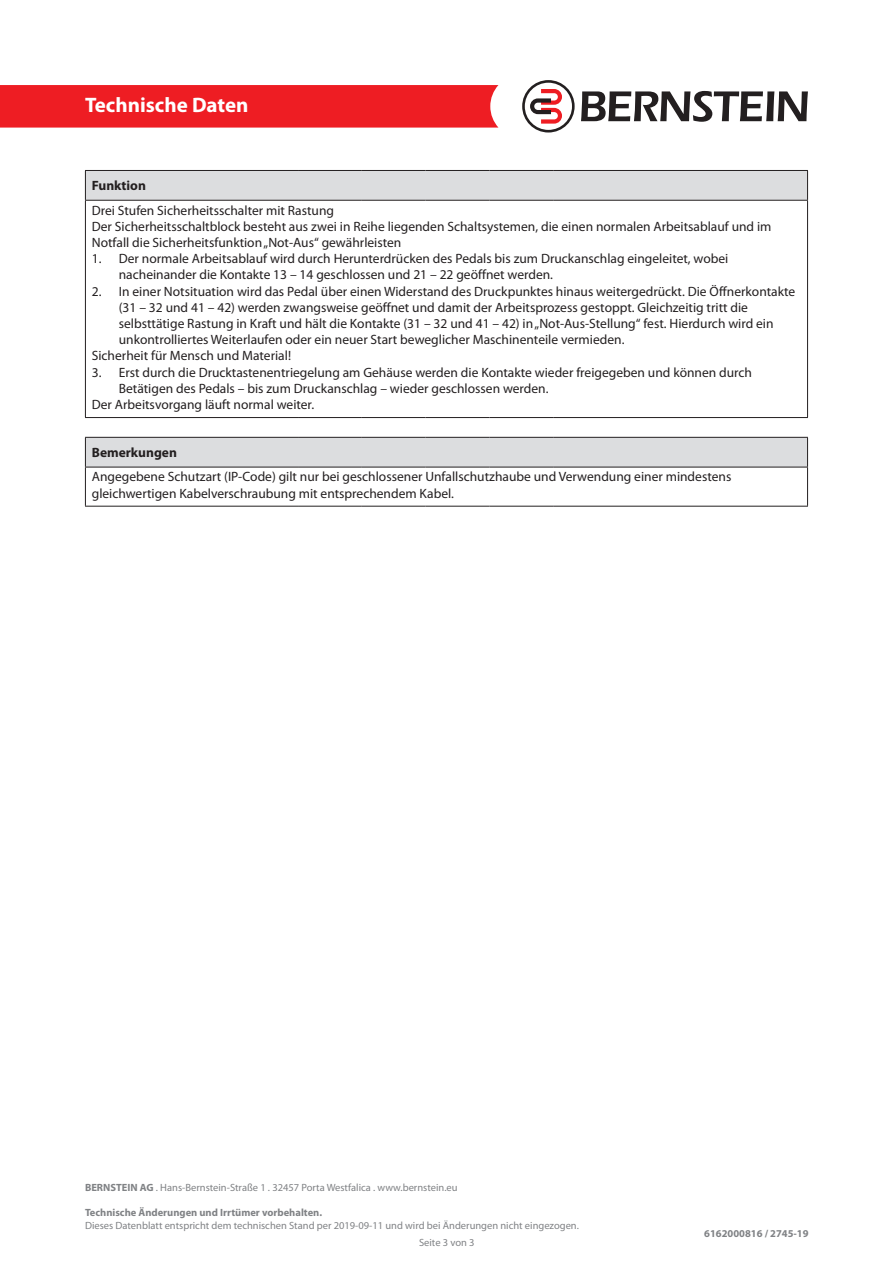
<style>
.page{position:relative;width:893px;height:1263px;background:#fff}
.page>*{position:absolute;margin:0;border:0;box-sizing:border-box;transform-origin:0 0}
.t1{font:700 21px "Myriad Pro";color:#fff}
.t2{font:13.5px/16.2px "Myriad Pro";color:#231f20}
.t3{font:700 13.5px "Myriad Pro";color:#231f20}
.t4{font:10.5px "Myriad Pro";color:#808285}
.t5{font:700 10.5px "Myriad Pro";color:#808285}
.s1{font-weight:700}
</style>
<div class="page">
<div style="left:0;top:85px;width:498px;height:43px;background:#ee1d23"></div>
<svg style="left:581px;top:91px;width:227px;height:31px"></svg>
<svg style="left:522px;top:80px;width:53px;height:53px"></svg>
<div style="left:85px;top:171px;width:723px;height:29px;background:#dcdddf"></div>
<hr style="left:85px;top:201px;width:1px;height:216px;background:#231f20">
<hr style="left:807px;top:201px;width:1px;height:216px;background:#231f20">
<hr style="left:85px;top:170px;width:213px;height:1px;background:#231f20">
<hr style="left:298px;top:170px;width:64px;height:1px;background:#231f20">
<hr style="left:362px;top:170px;width:64px;height:1px;background:#231f20">
<hr style="left:426px;top:170px;width:63px;height:1px;background:#231f20">
<hr style="left:489px;top:170px;width:64px;height:1px;background:#231f20">
<hr style="left:553px;top:170px;width:255px;height:1px;background:#231f20">
<hr style="left:85px;top:200px;width:213px;height:1px;background:#231f20">
<hr style="left:298px;top:200px;width:64px;height:1px;background:#231f20">
<hr style="left:362px;top:200px;width:64px;height:1px;background:#231f20">
<hr style="left:426px;top:200px;width:63px;height:1px;background:#231f20">
<hr style="left:489px;top:200px;width:64px;height:1px;background:#231f20">
<hr style="left:553px;top:200px;width:255px;height:1px;background:#231f20">
<hr style="left:85px;top:417px;width:213px;height:1px;background:#231f20">
<hr style="left:298px;top:417px;width:64px;height:1px;background:#231f20">
<hr style="left:362px;top:417px;width:64px;height:1px;background:#231f20">
<hr style="left:426px;top:417px;width:63px;height:1px;background:#231f20">
<hr style="left:489px;top:417px;width:64px;height:1px;background:#231f20">
<hr style="left:553px;top:417px;width:255px;height:1px;background:#231f20">
<div style="left:85px;top:438px;width:723px;height:29px;background:#dcdddf"></div>
<hr style="left:85px;top:467px;width:1px;height:39px;background:#231f20">
<hr style="left:807px;top:467px;width:1px;height:39px;background:#231f20">
<hr style="left:85px;top:437px;width:213px;height:1px;background:#231f20">
<hr style="left:298px;top:437px;width:64px;height:1px;background:#231f20">
<hr style="left:362px;top:437px;width:64px;height:1px;background:#231f20">
<hr style="left:426px;top:437px;width:63px;height:1px;background:#231f20">
<hr style="left:489px;top:437px;width:64px;height:1px;background:#231f20">
<hr style="left:553px;top:437px;width:255px;height:1px;background:#231f20">
<hr style="left:85px;top:467px;width:213px;height:1px;background:#231f20">
<hr style="left:298px;top:467px;width:64px;height:1px;background:#231f20">
<hr style="left:362px;top:467px;width:64px;height:1px;background:#231f20">
<hr style="left:426px;top:467px;width:63px;height:1px;background:#231f20">
<hr style="left:489px;top:467px;width:64px;height:1px;background:#231f20">
<hr style="left:553px;top:467px;width:255px;height:1px;background:#231f20">
<hr style="left:85px;top:506px;width:213px;height:1px;background:#231f20">
<hr style="left:298px;top:506px;width:64px;height:1px;background:#231f20">
<hr style="left:362px;top:506px;width:64px;height:1px;background:#231f20">
<hr style="left:426px;top:506px;width:63px;height:1px;background:#231f20">
<hr style="left:489px;top:506px;width:64px;height:1px;background:#231f20">
<hr style="left:553px;top:506px;width:255px;height:1px;background:#231f20">
<h1 class="t1" style="left:85px;top:91px;width:165px">Technische Daten</h1>
<p class="t3" style="left:92px;top:177px;width:56px">Funktion</p>
<p class="t2" style="left:92px;top:202px;width:244px">Drei Stufen Sicherheitsschalter mit Rastung</p>
<p class="t2" style="left:92px;top:218px;width:681px">Der Sicherheitsschaltblock besteht aus zwei in Reihe liegenden Schaltsystemen, die einen normalen Arbeitsablauf und im<br>Notfall die Sicherheitsfunktion „Not-Aus“ gewährleisten</p>
<p class="t2" style="left:119px;top:250px;width:611px;text-indent:-27px">1. Der normale Arbeitsablauf wird durch Herunterdrücken des Pedals bis zum Druckanschlag eingeleitet, wobei nacheinander die Kontakte 13 – 14 geschlossen und 21 – 22 geöffnet werden.</p>
<p class="t2" style="left:119px;top:283px;width:678px;text-indent:-27px">2. In einer Notsituation wird das Pedal über einen Widerstand des Druckpunktes hinaus weitergedrückt. Die Öffnerkontakte (31 – 32 und 41 – 42) werden zwangsweise geöffnet und damit der Arbeitsprozess gestoppt. Gleichzeitig tritt die selbsttätige Rastung in Kraft und hält die Kontakte (31 – 32 und 41 – 42) in „Not-Aus-Stellung“ fest. Hierdurch wird ein unkontrolliertes Weiterlaufen oder ein neuer Start beweglicher Maschinenteile vermieden.</p>
<p class="t2" style="left:92px;top:348px;width:201px">Sicherheit für Mensch und Material!</p>
<p class="t2" style="left:119px;top:364px;width:635px;text-indent:-27px">3. Erst durch die Drucktastenentriegelung am Gehäuse werden die Kontakte wieder freigegeben und können durch<br>Betätigen des Pedals – bis zum Druckanschlag – wieder geschlossen werden.</p>
<p class="t2" style="left:92px;top:396px;width:224px">Der Arbeitsvorgang läuft normal weiter.</p>
<p class="t3" style="left:92px;top:444px;width:87px">Bemerkungen</p>
<p class="t2" style="left:92px;top:469px;width:641px">Angegebene Schutzart (IP-Code) gilt nur bei geschlossener Unfallschutzhaube und Verwendung einer mindestens gleichwertigen Kabelverschraubung mit entsprechendem Kabel.</p>
<p class="t4" style="left:85px;top:1181px;width:374px"><span class="s1">BERNSTEIN AG</span> . Hans-Bernstein-Straße 1 . 32457 Porta Westfalica . www.bernstein.eu</p>
<p class="t5" style="left:85px;top:1206px;width:239px">Technische Änderungen und Irrtümer vorbehalten.</p>
<p class="t4" style="left:85px;top:1219px;width:495px">Dieses Datenblatt entspricht dem technischen Stand per 2019-09-11 und wird bei Änderungen nicht eingezogen.</p>
<p class="t4" style="left:419px;top:1236px;width:57px">Seite 3 von 3</p>
<p class="t5" style="left:704px;top:1227px;width:106px">6162000816 / 2745-19</p>
</div>
